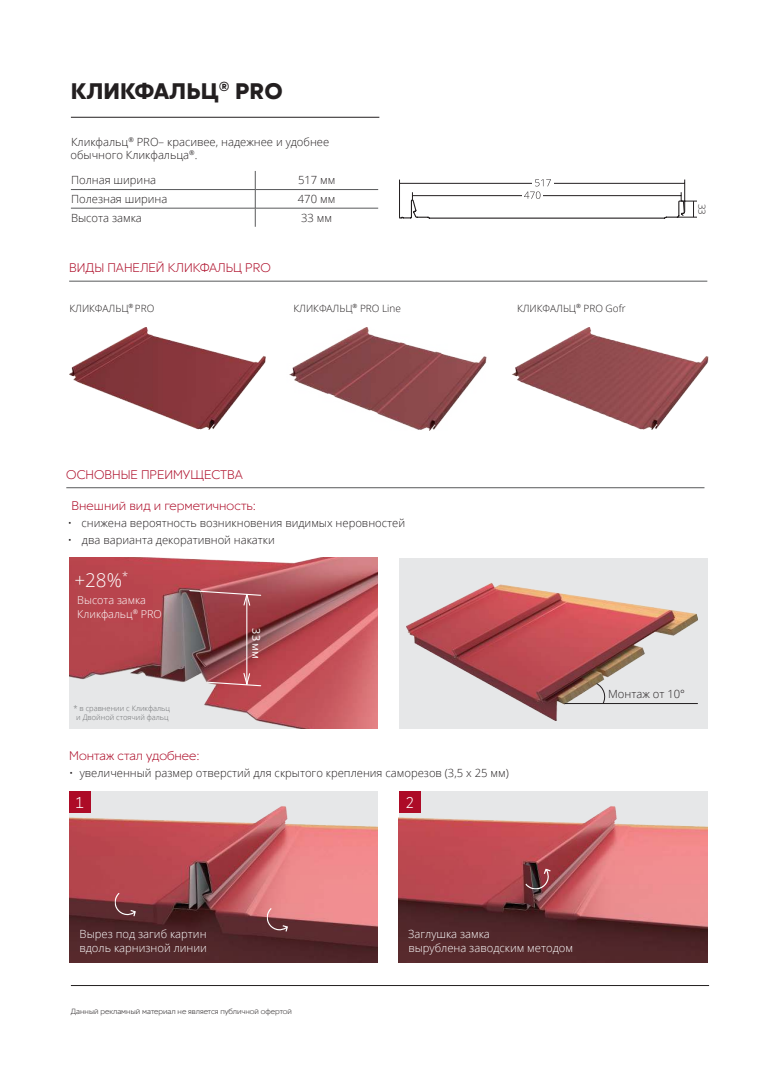
<style>
.page{position:relative;width:780px;height:1088px;background:#fff}
.page>*{position:absolute;margin:0;border:0;box-sizing:border-box;transform-origin:0 0}
.t1{font:700 22.5px "Red Ring";color:#231f20}
.t2{font:300 18.88px "Open Sans";color:#fff}
.t3{font:300 15.5px "Red Ring";color:#fff}
.t4{font:300 12.5px "Red Ring";color:#ad0b27}
.t5{font:300 11.25px/13.5px "Open Sans";color:#231f20}
.t6{font:300 11.25px/13.5px "Open Sans";color:#fff}
.t7{font:300 10.88px/13.5px "Open Sans";color:#fff}
.t8{font:10.75px "Open Sans";color:#fff}
.t9{font:300 10px "Open Sans";color:#231f20}
.t10{font:300 9.75px "Open Sans";color:#231f20}
.t11{font:300 7.5px "Red Ring";color:#231f20}
.t12{font:300 7.5px/9px "Open Sans";color:#6d6f71;text-align:center}
</style>
<div class="page">
<hr style="left:71px;top:985px;width:638px;height:1px;background:#231f20">
<img style="left:399px;top:791px;width:308px;height:171px">
<svg style="left:525px;top:868px;width:25px;height:22px"></svg>
<img style="left:69px;top:791px;width:308px;height:171px">
<svg style="left:114px;top:893px;width:22px;height:23px"></svg>
<svg style="left:266px;top:908px;width:22px;height:23px"></svg>
<hr style="left:71px;top:117px;width:308px;height:1px;background:#231f20">
<hr style="left:71px;top:189px;width:184px;height:1px;background:#58595b">
<hr style="left:255px;top:189px;width:123px;height:1px;background:#58595b">
<hr style="left:71px;top:208px;width:184px;height:1px;background:#58595b">
<hr style="left:255px;top:208px;width:123px;height:1px;background:#58595b">
<svg style="left:255px;top:171px;width:1px;height:56px"></svg>
<svg style="left:399px;top:179px;width:298px;height:40px"></svg>
<div style="left:399px;top:558px;width:308px;height:171px;background:#e6e7e8"></div>
<img style="left:406px;top:583px;width:291px;height:137px">
<hr style="left:564px;top:703px;width:133px;height:1px;background:#231f20">
<svg style="left:596px;top:683px;width:10px;height:20px"></svg>
<div style="left:399px;top:791px;width:21px;height:22px;background:#ad0b27"></div>
<div style="left:69px;top:791px;width:22px;height:22px;background:#ad0b27"></div>
<hr style="left:69px;top:281px;width:638px;height:1px;background:#58595b">
<hr style="left:66px;top:487px;width:638px;height:1px;background:#58595b">
<img style="left:289px;top:327px;width:198px;height:103px">
<img style="left:512px;top:327px;width:197px;height:103px">
<img style="left:69px;top:327px;width:196px;height:103px">
<img style="left:69px;top:558px;width:308px;height:171px">
<svg style="left:189px;top:590px;width:72px;height:97px;background:#934f54"></svg>
<h1 class="t1" style="left:71px;top:83px;width:213px">КЛИКФАЛЬЦ<sup>®</sup> PRO</h1>
<p class="t5" style="left:70px;top:134px;width:260px">Кликфальц<sup>®</sup> PRO– красивее, надежнее и удобнее обычного Кликфальца<sup>®</sup>.</p>
<p class="t5" style="left:71px;top:173px;width:87px">Полная ширина</p>
<p class="t5" style="left:298px;top:173px;width:39px">517 мм</p>
<p class="t5" style="left:71px;top:192px;width:98px">Полезная ширина</p>
<p class="t5" style="left:298px;top:192px;width:39px">470 мм</p>
<p class="t5" style="left:71px;top:211px;width:72px">Высота замка</p>
<p class="t5" style="left:301px;top:211px;width:32px">33 мм</p>
<p class="t4" style="left:69px;top:261px;width:203px">ВИДЫ ПАНЕЛЕЙ КЛИКФАЛЬЦ PRO</p>
<p class="t9" style="left:69px;top:301px;width:86px">КЛИКФАЛЬЦ<sup>®</sup> PRO</p>
<p class="t9" style="left:517px;top:301px;width:110px">КЛИКФАЛЬЦ<sup>®</sup> PRO Gofr</p>
<p class="t9" style="left:293px;top:301px;width:109px">КЛИКФАЛЬЦ<sup>®</sup> PRO Line</p>
<p class="t10" style="left:707px;top:203px;width:13px;rotate:90deg">33</p>
<p class="t4" style="left:66px;top:468px;width:178px">ОСНОВНЫЕ ПРЕИМУЩЕСТВА</p>
<p class="t4" style="left:71px;top:499px;width:186px">Внешний вид и герметичность:</p>
<p class="t5" style="left:68px;top:516px;width:339px">• снижена вероятность возникновения видимых неровностей</p>
<p class="t5" style="left:68px;top:533px;width:208px">• два варианта декоративной накатки</p>
<h2 class="t2" style="left:74px;top:567px;width:55px">+28%<sup>*</sup></h2>
<p class="t7" style="left:77px;top:593px;width:86px">Высота замка<br>Кликфальц<sup>®</sup> PRO</p>
<p class="t12" style="left:73px;top:704px;width:98px">* в сравнении с Кликфальц и Двойной стоячий фальц</p>
<p class="t8" style="left:264px;top:628px;width:32px;rotate:90deg">33 мм</p>
<p class="t4" style="left:69px;top:750px;width:132px">Монтаж стал удобнее:</p>
<p class="t5" style="left:69px;top:767px;width:441px">• увеличенный размер отверстий для скрытого крепления саморезов (3,5 х 25 мм)</p>
<h3 class="t3" style="left:76px;top:795px;width:10px">1</h3>
<h3 class="t3" style="left:405px;top:795px;width:10px">2</h3>
<p class="t5" style="left:608px;top:687px;width:78px">Монтаж от 10°</p>
<p class="t6" style="left:79px;top:927px;width:129px">Вырез под загиб картин вдоль карнизной линии</p>
<p class="t11" style="left:71px;top:1008px;width:222px">Данный рекламный материал не является публичной офертой</p>
<p class="t6" style="left:408px;top:927px;width:166px">Заглушка замка<br>вырублена заводским методом</p>
</div>
